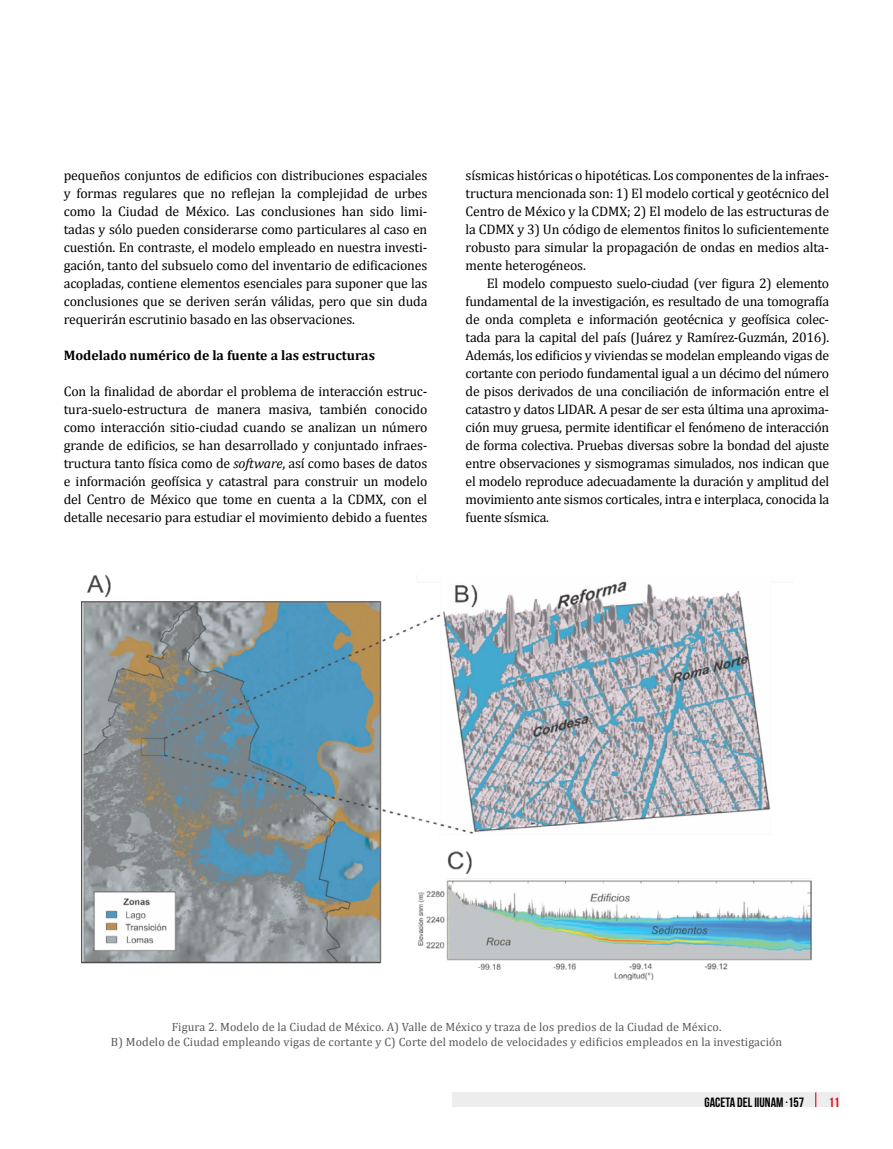
<style>
.page{position:relative;width:893px;height:1149px;background:#fff}
.page>*{position:absolute;margin:0;border:0;box-sizing:border-box;transform-origin:0 0}
.t1{font:13.8px/18px "Cambria";letter-spacing:-.01em;color:#000;text-align:justify}
.t2{font:700 13.8px "Cambria";color:#000}
.t3{font:700 13.5px "Bebas Neue";color:#000}
.t4{font:700 13.5px "Bebas Neue";color:#e30613}
.t5{font:12px/15px "Cambria";letter-spacing:.01em;color:#585856;text-align:center}
.s1{font-style:italic}
</style>
<div class="page">
<div style="left:452px;top:1092px;width:388px;height:14px;background:#ededed"></div>
<img style="left:82px;top:574px;width:729px;height:405px">
<p class="t1" style="left:64px;top:166px;width:365px">pequeños conjuntos de edificios con distribuciones espaciales y formas regulares que no reflejan la complejidad de urbes como la Ciudad de México. Las conclusiones han sido limi&shy;tadas y sólo pueden considerarse como particulares al caso en cuestión. En contraste, el modelo empleado en nuestra investi&shy;gación, tanto del subsuelo como del inventario de edificaciones acopladas, contiene elementos esenciales para suponer que las conclusiones que se deriven serán válidas, pero que sin duda requerirán escrutinio basado en las observaciones.</p>
<p class="t2" style="left:64px;top:345px;width:313px">Modelado numérico de la fuente a las estructuras</p>
<p class="t1" style="left:64px;top:382px;width:365px">Con la finalidad de abordar el problema de interacción estruc&shy;tura-suelo-estructura de manera masiva, también conocido como interacción sitio-ciudad cuando se analizan un número grande de edificios, se han desarrollado y conjuntado infraes&shy;tructura tanto física como de <span class="s1">software</span>, así como bases de datos e información geofísica y catastral para construir un modelo del Centro de México que tome en cuenta a la CDMX, con el detalle necesario para estudiar el movimiento debido a fuentes</p>
<p class="t1" style="left:466px;top:166px;width:365px">sísmicas históricas o hipotéticas. Los componentes de la infraes&shy;tructura mencionada son: 1) El modelo cortical y geotécnico del Centro de México y la CDMX; 2) El modelo de las estructuras de la CDMX y 3) Un código de elementos finitos lo suficientemente robusto para simular la propagación de ondas en medios alta&shy;mente heterogéneos.</p>
<p class="t1" style="left:466px;top:274px;width:365px;text-indent:21px">El modelo compuesto suelo-ciudad (ver figura 2) elemento fundamental de la investigación, es resultado de una tomografía de onda completa e información geotécnica y geofísica colec&shy;tada para la capital del país (Juárez y Ramírez-Guzmán, 2016).<br>Además, los edificios y viviendas se modelan empleando vigas de cortante con periodo fundamental igual a un décimo del número de pisos derivados de una conciliación de información entre el catastro y datos LIDAR. A pesar de ser esta última una aproxima&shy;ción muy gruesa, permite identificar el fenómeno de interacción de forma colectiva. Pruebas diversas sobre la bondad del ajuste entre observaciones y sismogramas simulados, nos indican que el modelo reproduce adecuadamente la duración y amplitud del movimiento ante sismos corticales, intra e interplaca, conocida la fuente sísmica.</p>
<p class="t5" style="left:111px;top:1018px;width:673px">Figura 2. Modelo de la Ciudad de México. A) Valle de México y traza de los predios de la Ciudad de México.<br>B) Modelo de Ciudad empleando vigas de cortante y C) Corte del modelo de velocidades y edificios empleados en la investigación</p>
<p class="t3" style="left:704px;top:1094px;width:101px">GACETA DEL IIUNAM ·157</p>
<p class="t4" style="left:829px;top:1094px;width:12px">11</p>
</div>
